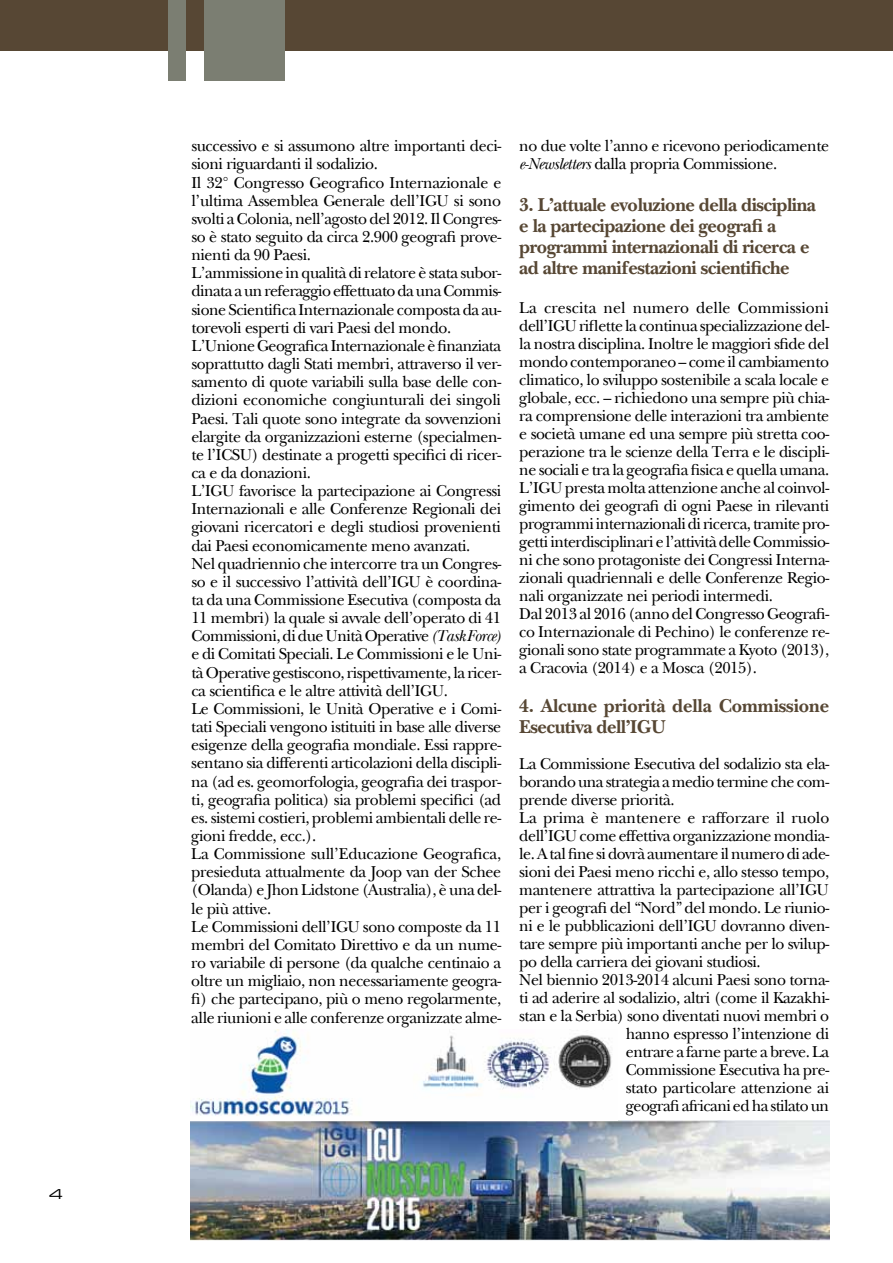
<style>
.page{position:relative;width:893px;height:1263px;background:#fff}
.page>*{position:absolute;margin:0;border:0;box-sizing:border-box;transform-origin:0 0}
.t1{font:700 19.5px/21px "New Baskerville";letter-spacing:-.025em;color:#574734}
.t2{font:16.5px/18.1px "New Baskerville";letter-spacing:-.025em;color:#000}
.t3{font:16.5px "New Baskerville";letter-spacing:-.005em;color:#000}
.t4{font:13.5px "Eurostile Extended Two";color:#000;scale:1.11 1}
.s1{font-style:italic}
</style>
<div class="page">
<div style="left:0;top:0;width:893px;height:51px;background:#574734"></div>
<div style="left:169px;top:0;width:17px;height:81px;background:#7b7e72"></div>
<div style="left:204px;top:0;width:81px;height:81px;background:#7b7e72"></div>
<img style="left:190px;top:1120px;width:639px;height:120px">
<img style="left:191px;top:1029px;width:421px;height:87px">
<p class="t4" style="left:49px;top:1185px;width:15px">4</p>
<p class="t2" style="left:191px;top:137px;width:312px">successivo e si assumono altre importanti deci&shy;sioni riguardanti il sodalizio.<br>Il 32° Congresso Geografico Internazionale e l’ultima Assemblea Generale dell’IGU si sono svolti a Colonia, nell’agosto del 2012. Il Congres&shy;so è stato seguito da circa 2.900 geografi prove&shy;nienti da 90 Paesi.<br>L’ammissione in qualità di relatore è stata subor&shy;dinata a un referaggio effettuato da una Commis&shy;sione Scientifica Internazionale composta da au&shy;torevoli esperti di vari Paesi del mondo.<br>L’Unione Geografica Internazionale è finanziata soprattutto dagli Stati membri, attraverso il ver&shy;samento di quote variabili sulla base delle con&shy;dizioni economiche congiunturali dei singoli Paesi. Tali quote sono integrate da sovvenzioni elargite da organizzazioni esterne (specialmen&shy;te l’ICSU) destinate a progetti specifici di ricer&shy;ca e da donazioni.<br>L’IGU favorisce la partecipazione ai Congressi Internazionali e alle Conferenze Regionali dei giovani ricercatori e degli studiosi provenienti dai Paesi economicamente meno avanzati.<br>Nel quadriennio che intercorre tra un Congres&shy;so e il successivo l’attività dell’IGU è coordina&shy;ta da una Commissione Esecutiva (composta da 11 membri) la quale si avvale dell’operato di 41<br>Commissioni, di due Unità Operative <span class="s1">(Task Force) </span>e di Comitati Speciali. Le Commissioni e le Uni&shy;tà Operative gestiscono, rispettivamente, la ricer&shy;ca scientifica e le altre attività dell’IGU.<br>Le Commissioni, le Unità Operative e i Comi&shy;tati Speciali vengono istituiti in base alle diverse esigenze della geografia mondiale. Essi rappre&shy;sentano sia differenti articolazioni della discipli&shy;na (ad es. geomorfologia, geografia dei traspor&shy;ti, geografia politica) sia problemi specifici (ad es. sistemi costieri, problemi ambientali delle re&shy;gioni fredde, ecc.).<br>La Commissione sull’Educazione Geografica, presieduta attualmente da Joop van der Schee (Olanda) e Jhon Lidstone (Australia), è una del&shy;le più attive.<br>Le Commissioni dell’IGU sono composte da 11 membri del Comitato Direttivo e da un nume&shy;ro variabile di persone (da qualche centinaio a oltre un migliaio, non necessariamente geogra&shy;fi) che partecipano, più o meno regolarmente, alle riunioni e alle conferenze organizzate alme-</p>
<p class="t2" style="left:519px;top:137px;width:311px">no due volte l’anno e ricevono periodicamente <span class="s1">e-Newsletters</span> dalla propria Commissione.</p>
<p class="t1" style="left:519px;top:194px;width:298px">3. L’attuale evoluzione della disciplina e la partecipazione dei geografi a programmi internazionali di ricerca e ad altre manifestazioni scientifiche</p>
<p class="t2" style="left:519px;top:299px;width:312px">La crescita nel numero delle Commissioni dell’IGU riflette la continua specializzazione del&shy;la nostra disciplina. Inoltre le maggiori sfide del mondo contemporaneo – come il cambiamento climatico, lo sviluppo sostenibile a scala locale e globale, ecc. – richiedono una sempre più chia&shy;ra comprensione delle interazioni tra ambiente e società umane ed una sempre più stretta coo&shy;perazione tra le scienze della Terra e le discipli&shy;ne sociali e tra la geografia fisica e quella umana.<br>L’IGU presta molta attenzione anche al coinvol&shy;gimento dei geografi di ogni Paese in rilevanti programmi internazionali di ricerca, tramite pro&shy;getti interdisciplinari e l’attività delle Commissio&shy;ni che sono protagoniste dei Congressi Interna&shy;zionali quadriennali e delle Conferenze Regio&shy;nali organizzate nei periodi intermedi.<br>Dal 2013 al 2016 (anno del Congresso Geografi&shy;co Internazionale di Pechino) le conferenze re&shy;gionali sono state programmate a Kyoto (2013), a Cracovia (2014) e a Mosca (2015).</p>
<p class="t1" style="left:519px;top:695px;width:311px">4. Alcune priorità della Commissione<br>Esecutiva dell’IGU</p>
<p class="t2" style="left:519px;top:755px;width:311px">La Commissione Esecutiva del sodalizio sta ela-</p>
<p class="t2" style="left:519px;top:773px;width:311px">borando una strategia a medio termine che com-</p>
<p class="t2" style="left:519px;top:791px;width:157px">prende diverse priorità.</p>
<p class="t3" style="left:519px;top:808px;width:312px">La prima è mantenere e rafforzare il ruolo</p>
<p class="t2" style="left:519px;top:827px;width:311px">dell’IGU come effettiva organizzazione mondia-</p>
<p class="t2" style="left:519px;top:845px;width:311px">le. A tal fine si dovrà aumentare il numero di ade-</p>
<p class="t2" style="left:519px;top:863px;width:311px">sioni dei Paesi meno ricchi e, allo stesso tempo,</p>
<p class="t2" style="left:519px;top:881px;width:311px">mantenere attrattiva la partecipazione all’IGU</p>
<p class="t2" style="left:519px;top:899px;width:311px">per i geografi del “Nord” del mondo. Le riunio-</p>
<p class="t2" style="left:519px;top:917px;width:311px">ni e le pubblicazioni dell’IGU dovranno diven-</p>
<p class="t2" style="left:519px;top:935px;width:311px">tare sempre più importanti anche per lo svilup-</p>
<p class="t2" style="left:519px;top:953px;width:243px">po della carriera dei giovani studiosi.</p>
<p class="t2" style="left:519px;top:971px;width:311px">Nel biennio 2013-2014 alcuni Paesi sono torna-</p>
<p class="t2" style="left:519px;top:989px;width:311px">ti ad aderire al sodalizio, altri (come il Kazakhi-</p>
<p class="t2" style="left:519px;top:1007px;width:311px">stan e la Serbia) sono diventati nuovi membri o</p>
<p class="t2" style="left:626px;top:1025px;width:205px">hanno espresso l’intenzione di</p>
<p class="t2" style="left:626px;top:1043px;width:205px">entrare a farne parte a breve. La</p>
<p class="t2" style="left:626px;top:1061px;width:205px">Commissione Esecutiva ha pre-</p>
<p class="t2" style="left:626px;top:1079px;width:205px">stato particolare attenzione ai</p>
<p class="t2" style="left:626px;top:1097px;width:205px">geografi africani ed ha stilato un</p>
</div>
